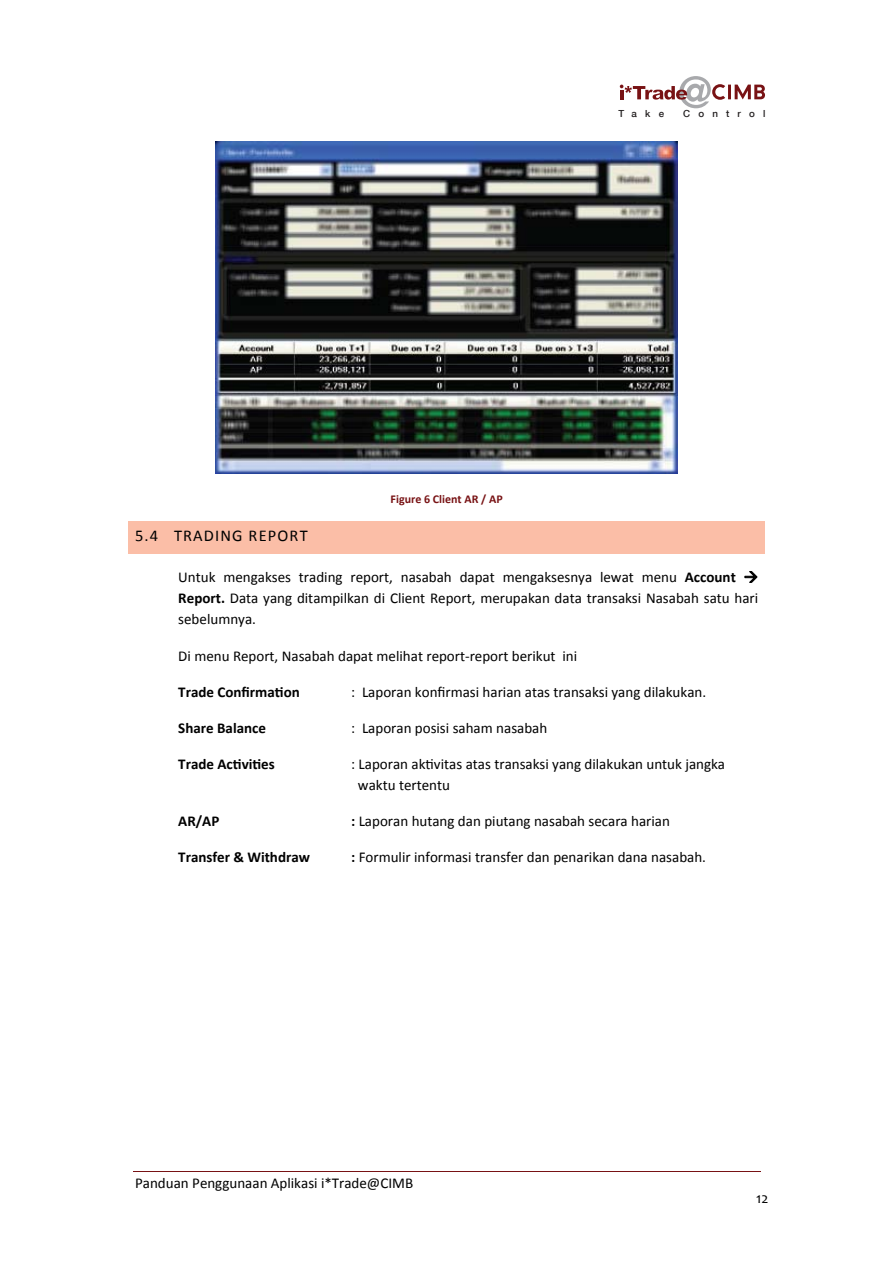
<style>
.page{position:relative;width:893px;height:1263px;background:#fff}
.page>*{position:absolute;margin:0;border:0;box-sizing:border-box;transform-origin:0 0}
.t1{font:16.5px "Calibri";letter-spacing:.07em;color:#010101}
.t2{font:15px/21px "Calibri";color:#010101}
.t3{font:700 15px "Calibri";color:#010101}
.t4{font:15px "Candara";color:#010101}
.t5{font:700 12px "Calibri";color:#781214}
.t6{font:500 9.75px "Helvetica Neue";letter-spacing:.84em;color:#231f20}
.s1{font-weight:700}
</style>
<div class="page">
<div style="left:128px;top:521px;width:637px;height:32px;background:#fbbea7"></div>
<svg style="left:620px;top:76px;width:145px;height:32px"></svg>
<img style="left:216px;top:141px;width:461px;height:333px">
<svg style="left:744px;top:571px;width:13px;height:12px"></svg>
<hr style="left:133px;top:1171px;width:627px;height:1px;background:#781214">
<p class="t6" style="left:619px;top:108px;width:47px">Take</p>
<p class="t6" style="left:683px;top:108px;width:84px">Control</p>
<p class="t5" style="left:391px;top:491px;width:114px">Figure 6 Client AR / AP</p>
<p class="t1" style="left:135px;top:526px;width:174px">5.4 TRADING REPORT</p>
<p class="t2" style="left:178px;top:566px;width:581px">Untuk mengakses trading report, nasabah dapat mengaksesnya lewat menu <span class="s1">Account<br>Report.</span> Data yang ditampilkan di Client Report, merupakan data transaksi Nasabah satu hari sebelumnya.</p>
<p class="t2" style="left:178px;top:644px;width:400px">Di menu Report, Nasabah dapat melihat report-report berikut ini</p>
<p class="t3" style="left:178px;top:682px;width:123px">Trade Confirmation</p>
<p class="t2" style="left:351px;top:680px;width:357px">: Laporan konfirmasi harian atas transaksi yang dilakukan.</p>
<p class="t3" style="left:178px;top:718px;width:89px">Share Balance</p>
<p class="t2" style="left:351px;top:716px;width:198px">: Laporan posisi saham nasabah</p>
<p class="t3" style="left:178px;top:754px;width:98px">Trade Activities</p>
<p class="t2" style="left:358px;top:753px;width:369px;text-indent:-7px">: Laporan aktivitas atas transaksi yang dilakukan untuk jangka waktu tertentu</p>
<p class="t3" style="left:178px;top:812px;width:43px">AR/AP</p>
<p class="t2" style="left:351px;top:810px;width:320px"><span class="s1">:</span> Laporan hutang dan piutang nasabah secara harian</p>
<p class="t3" style="left:178px;top:848px;width:133px">Transfer &amp; Withdraw</p>
<p class="t2" style="left:351px;top:846px;width:356px"><span class="s1">:</span> Formulir informasi transfer dan penarikan dana nasabah.</p>
<p class="t2" style="left:135px;top:1171px;width:280px">Panduan Penggunaan Aplikasi i*Trade@CIMB</p>
<p class="t4" style="left:756px;top:1189px;width:14px">12</p>
</div>
